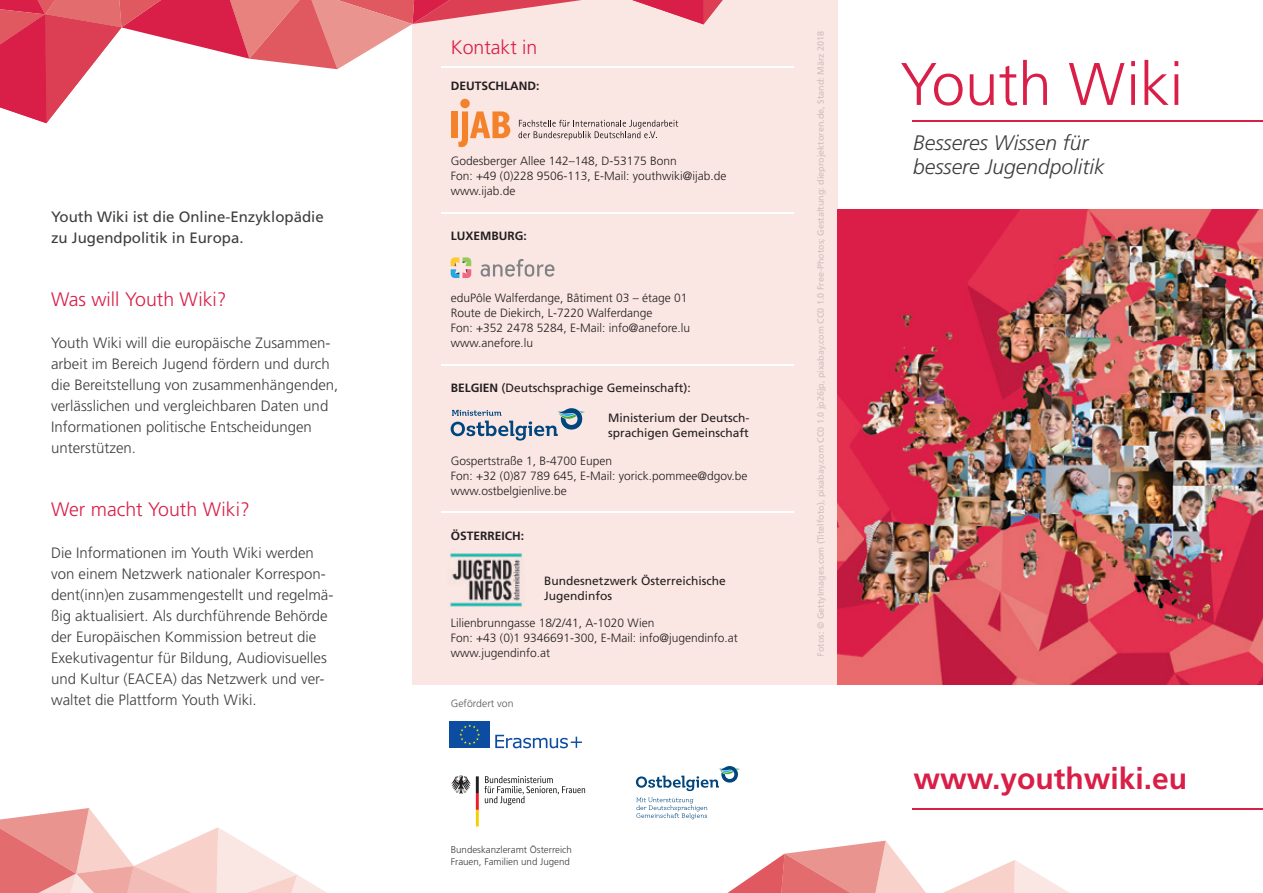
<style>
.page{position:relative;width:1263px;height:893px;background:#fff}
.page>*{position:absolute;margin:0;border:0;box-sizing:border-box;transform-origin:0 0}
.t1{font:300 60px "Frutiger LT";color:#d91e47}
.t2{font:700 30px "Frutiger LT";color:#d91e47}
.t3{font:italic 300 21px/24px "Frutiger LT";color:#3e3e3f}
.t4{font:300 19.5px "Frutiger LT";color:#d91e47}
.t5{font:300 15px/21px "Frutiger LT";color:#3e3e3f}
.t6{font:15px/21px "Frutiger LT";color:#3e3e3f}
.t7{font:300 12px/15px "Frutiger LT";color:#231f20}
.t8{font:12px/15px "Frutiger LT";color:#231f20}
.t9{font:700 12px "Frutiger LT";color:#231f20}
.t10{font:300 10.5px "Frutiger LT";color:#57585a}
.t11{font:300 9.75px/12px "Frutiger LT";color:#3e3e3f}
.t12{font:9px "Frutiger LT";color:#cebfbd}
.s1{font-weight:700}
</style>
<div class="page">
<div style="left:412px;top:0;width:426px;height:684px;background:#fae6e2"></div>
<hr style="left:912px;top:120px;width:351px;height:1px;background:#d91e47">
<hr style="left:912px;top:809px;width:351px;height:1px;background:#d91e47">
<svg style="left:943px;top:860px;width:126px;height:33px"></svg>
<svg style="left:727px;top:840px;width:199px;height:53px"></svg>
<svg style="left:0;top:808px;width:327px;height:85px"></svg>
<svg style="left:451px;top:776px;width:134px;height:50px"></svg>
<svg style="left:636px;top:766px;width:104px;height:53px"></svg>
<svg style="left:495px;top:735px;width:87px;height:13px"></svg>
<div style="left:450px;top:721px;width:40px;height:27px;background:#0d4da1"></div>
<svg style="left:459px;top:724px;width:21px;height:21px"></svg>
<img style="left:450px;top:553px;width:72px;height:54px">
<svg style="left:0;top:0;width:723px;height:147px"></svg>
<svg style="left:481px;top:259px;width:73px;height:18px"></svg>
<svg style="left:451px;top:257px;width:20px;height:21px"></svg>
<svg style="left:451px;top:408px;width:134px;height:33px"></svg>
<hr style="left:441px;top:212px;width:352px;height:1px;background:#fff">
<hr style="left:441px;top:364px;width:352px;height:2px;background:#fff">
<hr style="left:441px;top:511px;width:352px;height:1px;background:#fff">
<hr style="left:441px;top:66px;width:352px;height:1px;background:#fff">
<img style="left:838px;top:209px;width:425px;height:475px">
<p class="t6" style="left:51px;top:206px;width:274px">Youth Wiki ist die Online-Enzyklopädie zu Jugendpolitik in Europa.</p>
<h3 class="t4" style="left:51px;top:288px;width:177px">Was will Youth Wiki?</h3>
<p class="t5" style="left:51px;top:333px;width:289px">Youth Wiki will die europäische Zusammen&shy;arbeit im Bereich Jugend fördern und durch die Bereitstellung von zusammenhängenden, verlässlichen und vergleichbaren Daten und Informationen politische Entscheidungen unterstützen.</p>
<h3 class="t4" style="left:51px;top:498px;width:200px">Wer macht Youth Wiki?</h3>
<p class="t5" style="left:51px;top:543px;width:284px">Die Informationen im Youth Wiki werden von einem Netzwerk nationaler Korrespon&shy;dent(inn)en zusammengestellt und regelmä&shy;ßig aktualisiert. Als durchführende Behörde der Europäischen Kommission betreut die Exekutivagentur für Bildung, Audiovisuelles und Kultur (EACEA) das Netzwerk und ver&shy;waltet die Plattform Youth Wiki.</p>
<h3 class="t4" style="left:451px;top:36px;width:88px">Kontakt in</h3>
<p class="t9" style="left:451px;top:79px;width:90px">DEUTSCHLAND:</p>
<p class="t7" style="left:451px;top:154px;width:277px">Godesberger Allee 142–148, D-53175 Bonn<br>Fon: +49 (0)228 9506-113, E-Mail: youthwiki@ijab.de www.ijab.de</p>
<p class="t9" style="left:451px;top:229px;width:77px">LUXEMBURG:</p>
<p class="t7" style="left:451px;top:290px;width:241px">eduPôle Walferdange, Bâtiment 03 – étage 01<br>Route de Diekirch, L-7220 Walferdange<br>Fon: +352 2478 5284, E-Mail: info@anefore.lu www.anefore.lu</p>
<p class="t8" style="left:451px;top:380px;width:242px"><span class="s1">BELGIEN</span> (Deutschsprachige Gemeinschaft):</p>
<p class="t8" style="left:608px;top:410px;width:143px">Ministerium der Deutsch - sprachigen Gemeinschaft</p>
<p class="t7" style="left:451px;top:453px;width:298px">Gospertstraße 1, B-4700 Eupen<br>Fon: +32 (0)87 789 645, E-Mail: yorick.pommee@dgov.be www.ostbelgienlive.be</p>
<p class="t9" style="left:451px;top:528px;width:75px">ÖSTERREICH:</p>
<p class="t8" style="left:544px;top:573px;width:183px">Bundesnetzwerk Österreichische<br>Jugendinfos</p>
<p class="t7" style="left:451px;top:616px;width:288px">Lilienbrunngasse 18/2/41, A-1020 Wien<br>Fon: +43 (0)1 9346691-300, E-Mail: info@jugendinfo.at www.jugendinfo.at</p>
<p class="t10" style="left:451px;top:697px;width:64px">Gefördert von</p>
<p class="t11" style="left:451px;top:844px;width:123px">Bundeskanzleramt Österreich<br>Frauen, Familien und Jugend</p>
<p class="t12" style="left:815px;top:656px;width:627px;rotate:-90deg">Fotos: © GettyImages.com (Titelfoto), pixabay.com CC0 1.0 jp26jp, pixabay.com CC0 1.0 Free-Photos; Gestaltung: dieprojektoren.de, Stand: März 2018</p>
<h1 class="t1" style="left:900px;top:50px;width:284px">Youth Wiki</h1>
<h3 class="t3" style="left:913px;top:131px;width:193px">Besseres Wissen für bessere Jugendpolitik</h3>
<h2 class="t2" style="left:914px;top:761px;width:275px">www.youthwiki.eu</h2>
</div>
